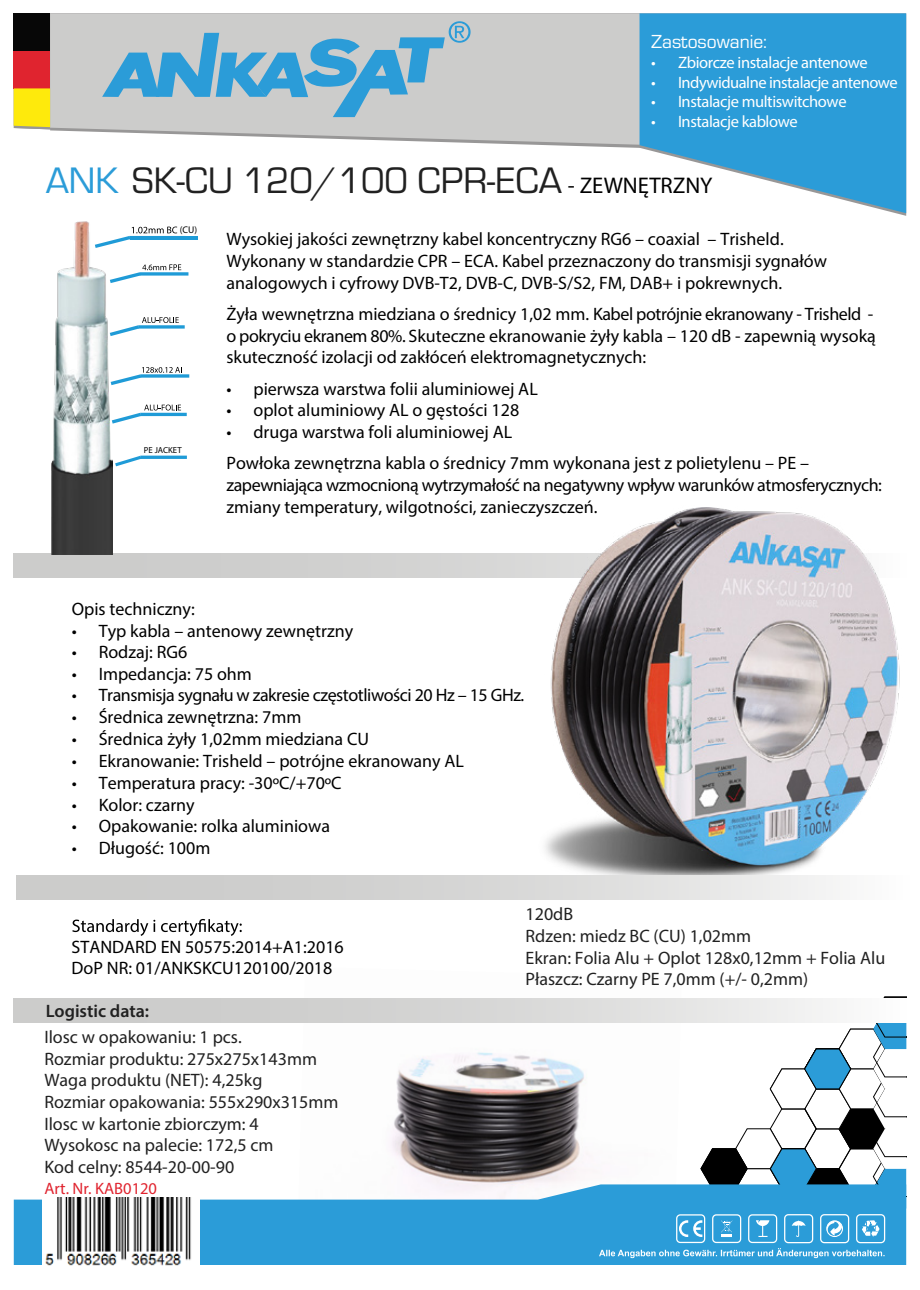
<style>
.page{position:relative;width:920px;height:1290px;background:#fff}
.page>*{position:absolute;margin:0;border:0;box-sizing:border-box;transform-origin:0 0}
.t1{font:38.25px "Eurostile";color:#212121}
.t2{font:22.65px "Myriad Pro";color:#000}
.t3{font:19.65px "Eurostile";color:#fff}
.t4{font:18px/21.6px "Myriad Pro";color:#000}
.t5{font:18px/21.6px "Myriad Pro";color:#212121}
.t6{font:18px/21.6px "Myriad Pro";letter-spacing:-.025em;color:#000}
.t7{font:600 18px "Myriad Pro";color:#212121}
.t8{font:16.5px "Myriad Pro";letter-spacing:-.025em;color:#fff}
.t9{font:16.5px "Myriad Pro";color:#e0242f}
.t10{font:9.75px "Myriad Pro";color:#000}
.t11{font:8.7px "Myriad Pro";color:#000}
.s1{color:#2b9cd8}
</style>
<div class="page">
<img style="left:298px;top:1022px;width:381px;height:162px">
<svg style="left:50px;top:13px;width:589px;height:133px;background:#cececd"></svg>
<div style="left:14px;top:13px;width:36px;height:38px;background:#070707"></div>
<div style="left:14px;top:51px;width:36px;height:37px;background:#e0242f"></div>
<svg style="left:14px;top:88px;width:36px;height:41px"></svg>
<svg style="left:639px;top:13px;width:267px;height:200px;fill:#2b9cd8"></svg>
<svg style="left:14px;top:998px;width:665px;height:24px;background:#d3d3d2"></svg>
<div style="left:14px;top:554px;width:892px;height:23px;background:#cececd"></div>
<svg style="left:72px;top:919px;width:170px;height:17px"></svg>
<svg style="left:102px;top:21px;width:369px;height:96px;background:#98bccf"></svg>
<svg style="left:181px;top:272px;width:7px;height:4px"></svg>
<svg style="left:179px;top:325px;width:6px;height:4px"></svg>
<svg style="left:182px;top:374px;width:7px;height:4px"></svg>
<svg style="left:112px;top:455px;width:33px;height:14px"></svg>
<hr style="left:140px;top:456px;width:47px;height:3px;background:#1f9bd7">
<img style="left:51px;top:222px;width:61px;height:332px">
<hr style="left:130px;top:236px;width:68px;height:3px;background:#1f9bd7">
<svg style="left:91px;top:227px;width:86px;height:23px"></svg>
<svg style="left:106px;top:264px;width:75px;height:21px"></svg>
<svg style="left:106px;top:317px;width:73px;height:22px"></svg>
<svg style="left:107px;top:367px;width:75px;height:21px"></svg>
<hr style="left:140px;top:413px;width:47px;height:3px;background:#1f9bd7">
<svg style="left:108px;top:405px;width:73px;height:21px"></svg>
<svg style="left:14px;top:1184px;width:892px;height:81px;fill:#2b9cd8"></svg>
<img style="left:43px;top:1198px;width:156px;height:68px">
<div style="left:784px;top:1214px;width:29px;height:29px;border:1px solid #fff;border-radius:4px"></div>
<div style="left:748px;top:1214px;width:29px;height:29px;border:1px solid #fff;border-radius:4px"></div>
<div style="left:676px;top:1214px;width:29px;height:29px;border:1px solid #fff;border-radius:4px"></div>
<div style="left:712px;top:1214px;width:29px;height:29px;border:1px solid #fff;border-radius:4px"></div>
<div style="left:856px;top:1214px;width:29px;height:29px;border:1px solid #fff;border-radius:4px"></div>
<svg style="left:679px;top:997px;width:227px;height:240px"></svg>
<div style="left:820px;top:1214px;width:29px;height:29px;border:1px solid #fff;border-radius:4px"></div>
<svg style="left:599px;top:1248px;width:286px;height:10px;background:#5fb4e1"></svg>
<img style="left:482px;top:507px;width:424px;height:393px">
<div style="left:17px;top:875px;width:892px;height:24px;background:linear-gradient(to right,#c3c3c1,#f3f3f3)"></div>
<p class="t3" style="left:651px;top:28px;width:118px">Zastosowanie:</p>
<p class="t8" style="left:651px;top:52px;width:218px">• Zbiorcze instalacje antenowe</p>
<p class="t8" style="left:651px;top:72px;width:248px">• Indywidualne instalacje antenowe</p>
<p class="t8" style="left:651px;top:92px;width:197px">• Instalacje multiswitchowe</p>
<p class="t8" style="left:651px;top:112px;width:148px">• Instalacje kablowe</p>
<h1 class="t1" style="left:46px;top:154px;width:518px"><span class="s1">ANK</span> SK-CU 120/100 CPR-ECA</h1>
<p class="t2" style="left:568px;top:171px;width:146px">- ZEWNĘTRZNY</p>
<p class="t10" style="left:180px;top:224px;width:19px">(CU)</p>
<p class="t11" style="left:144px;top:444px;width:39px">PE JACKET</p>
<p class="t4" style="left:226px;top:228px;width:602px">Wysokiej jakości zewnętrzny kabel koncentryczny RG6 – coaxial – Trisheld.<br>Wykonany w standardzie CPR – ECA. Kabel przeznaczony do transmisji sygnałów analogowych i cyfrowy DVB-T2, DVB-C, DVB-S/S2, FM, DAB+ i pokrewnych.</p>
<p class="t4" style="left:226px;top:303px;width:651px">Żyła wewnętrzna miedziana o średnicy 1,02 mm. Kabel potrójnie ekranowany - Trisheld - o pokryciu ekranem 80%. Skuteczne ekranowanie żyły kabla – 120 dB - zapewnią wysoką skuteczność izolacji od zakłóceń elektromagnetycznych:</p>
<p class="t4" style="left:226px;top:378px;width:313px">• pierwsza warstwa folii aluminiowej AL</p>
<p class="t4" style="left:226px;top:399px;width:294px">• oplot aluminiowy AL o gęstości 128</p>
<p class="t4" style="left:226px;top:416px;width:584px;line-height:31.5px">• druga warstwa foli aluminiowej AL<br>Powłoka zewnętrzna kabla o średnicy 7mm wykonana jest z polietylenu – PE –</p>
<p class="t6" style="left:226px;top:474px;width:657px">zapewniająca wzmocnioną wytrzymałość na negatywny wpływ warunków atmosferycznych: zmiany temperatury, wilgotności, zanieczyszczeń.</p>
<p class="t4" style="left:72px;top:598px;width:124px">Opis techniczny:</p>
<p class="t4" style="left:72px;top:619px;width:283px">• Typ kabla – antenowy zewnętrzny</p>
<p class="t4" style="left:72px;top:641px;width:117px">• Rodzaj: RG6</p>
<p class="t4" style="left:72px;top:663px;width:182px">• Impedancja: 75 ohm</p>
<p class="t6" style="left:72px;top:684px;width:454px">• Transmisja sygnału w zakresie częstotliwości 20 Hz – 15 GHz.</p>
<p class="t4" style="left:72px;top:706px;width:231px">• Średnica zewnętrzna: 7mm</p>
<p class="t4" style="left:72px;top:727px;width:299px">• Średnica żyły 1,02mm miedziana CU</p>
<p class="t4" style="left:72px;top:750px;width:394px">• Ekranowanie: Trisheld – potrójne ekranowany AL</p>
<p class="t4" style="left:72px;top:772px;width:271px">• Temperatura pracy: -30ºC/+70ºC</p>
<p class="t4" style="left:72px;top:793px;width:124px">• Kolor: czarny</p>
<p class="t4" style="left:72px;top:815px;width:260px">• Opakowanie: rolka aluminiowa</p>
<p class="t4" style="left:72px;top:837px;width:140px">• Długość: 100m</p>
<p class="t4" style="left:72px;top:936px;width:274px;line-height:21px">STANDARD EN 50575:2014+A1:2016<br>DoP NR: 01/ANKSKCU120100/2018</p>
<p class="t7" style="left:46px;top:999px;width:105px">Logistic data:</p>
<p class="t5" style="left:44px;top:1026px;width:296px">Ilosc w opakowaniu: 1 pcs.<br>Rozmiar produktu: 275x275x143mm<br>Waga produktu (NET): 4,25kg<br>Rozmiar opakowania: 555x290x315mm<br>Ilosc w kartonie zbiorczym: 4<br>Wysokosc na palecie: 172,5 cm<br>Kod celny: 8544-20-00-90</p>
<p class="t9" style="left:44px;top:1178px;width:114px">Art. Nr. KAB0120</p>
<p class="t5" style="left:526px;top:903px;width:361px">120dB<br>Rdzen: miedz BC (CU) 1,02mm<br>Ekran: Folia Alu + Oplot 128x0,12mm + Folia Alu<br>Płaszcz: Czarny PE 7,0mm (+/- 0,2mm)</p>
</div>
